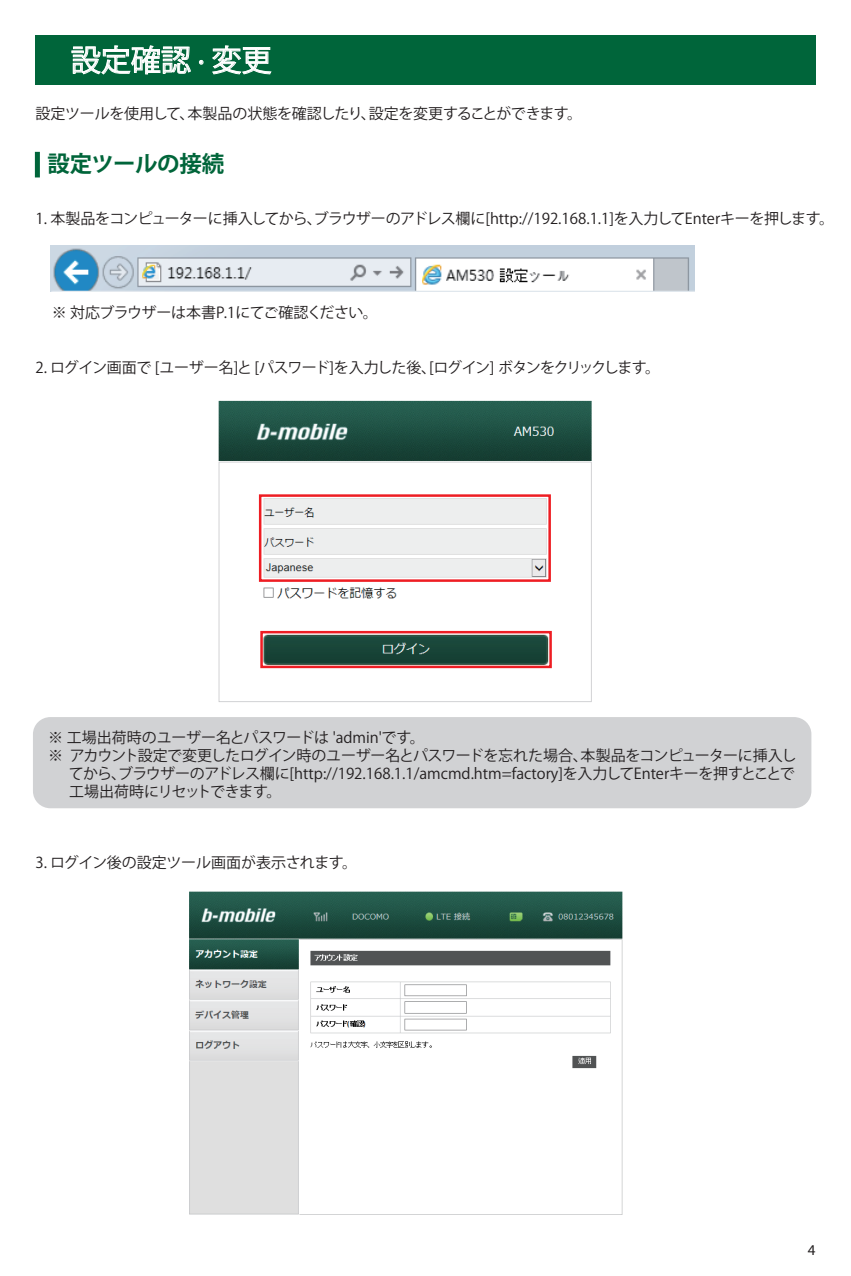
<style>
.page{position:relative;width:851px;height:1276px;background:#fff}
.page>*{position:absolute;margin:0;border:0;box-sizing:border-box;transform-origin:0 0}
.t1{font:30px "Koz Go Pro";color:#fff}
.t2{font:700 22.5px "Koz Go Pro";letter-spacing:-.02em;color:#00653a}
.t3{font:15px "Koz Go Pro";letter-spacing:-.02em;color:#231f20}
.t4{font:15px "Koz Go Pro";color:#231f20}
.t5{font:15px "Koz Go Pro";letter-spacing:-.05em;color:#231f20}
.t6{font:15px "Koz Go Pro";letter-spacing:-.04em;color:#231f20}
.t7{font:15px "Myriad Pro";color:#231f20}
</style>
<div class="page">
<img style="left:218px;top:400px;width:374px;height:302px">
<div style="left:35px;top:35px;width:780px;height:50px;background:#00653a"></div>
<svg style="left:71px;top:45px;width:120px;height:30px"></svg>
<svg style="left:199px;top:60px;width:4px;height:5px"></svg>
<svg style="left:212px;top:45px;width:60px;height:30px"></svg>
<div style="left:35px;top:152px;width:5px;height:25px;background:#00653a"></div>
<img style="left:51px;top:246px;width:643px;height:45px">
<div style="left:33px;top:717px;width:778px;height:91px;background:#d1d2d4;border-radius:17px"></div>
<img style="left:189px;top:891px;width:434px;height:324px">
<div style="left:259px;top:494px;width:292px;height:88px;border:2px solid #ee1d23"></div>
<div style="left:260px;top:631px;width:291px;height:37px;border:2px solid #ee1d23"></div>
<h1 class="t1" style="left:71px;top:41px;width:202px">設定確認 · 変更</h1>
<p class="t3" style="left:35px;top:104px;width:548px">設定ツールを使用して、本製品の状態を確認したり、設定を変更することができます。</p>
<h2 class="t2" style="left:47px;top:149px;width:178px">設定ツールの接続</h2>
<p class="t3" style="left:35px;top:209px;width:800px">1. 本製品をコンピューターに挿入してから、ブラウザーのアドレス欄に[http://192.168.1.1]を入力してEnterキーを押します。</p>
<p class="t3" style="left:52px;top:303px;width:327px">※ 対応ブラウザーは本書P.1にてご確認ください。</p>
<p class="t5" style="left:35px;top:358px;width:626px">2. ログイン画面で [ユーザー名]と [パスワード]を入力した後、[ログイン] ボタンをクリックします。</p>
<p class="t3" style="left:48px;top:727px;width:378px">※ 工場出荷時のユーザー名とパスワードは 'admin'です。</p>
<p class="t3" style="left:48px;top:745px;width:749px">※ アカウント設定で変更したログイン時のユーザー名とパスワードを忘れた場合、本製品をコンピューターに挿入し</p>
<p class="t4" style="left:69px;top:763px;width:727px">てから、ブラウザーのアドレス欄に[http://192.168.1.1/amcmd.htm=factory]を入力してEnterキーを押すとことで</p>
<p class="t6" style="left:69px;top:781px;width:213px">工場出荷時にリセットできます。</p>
<p class="t3" style="left:35px;top:852px;width:323px">3. ログイン後の設定ツール画面が表示されます。</p>
<p class="t7" style="left:807px;top:1240px;width:9px">4</p>
</div>
